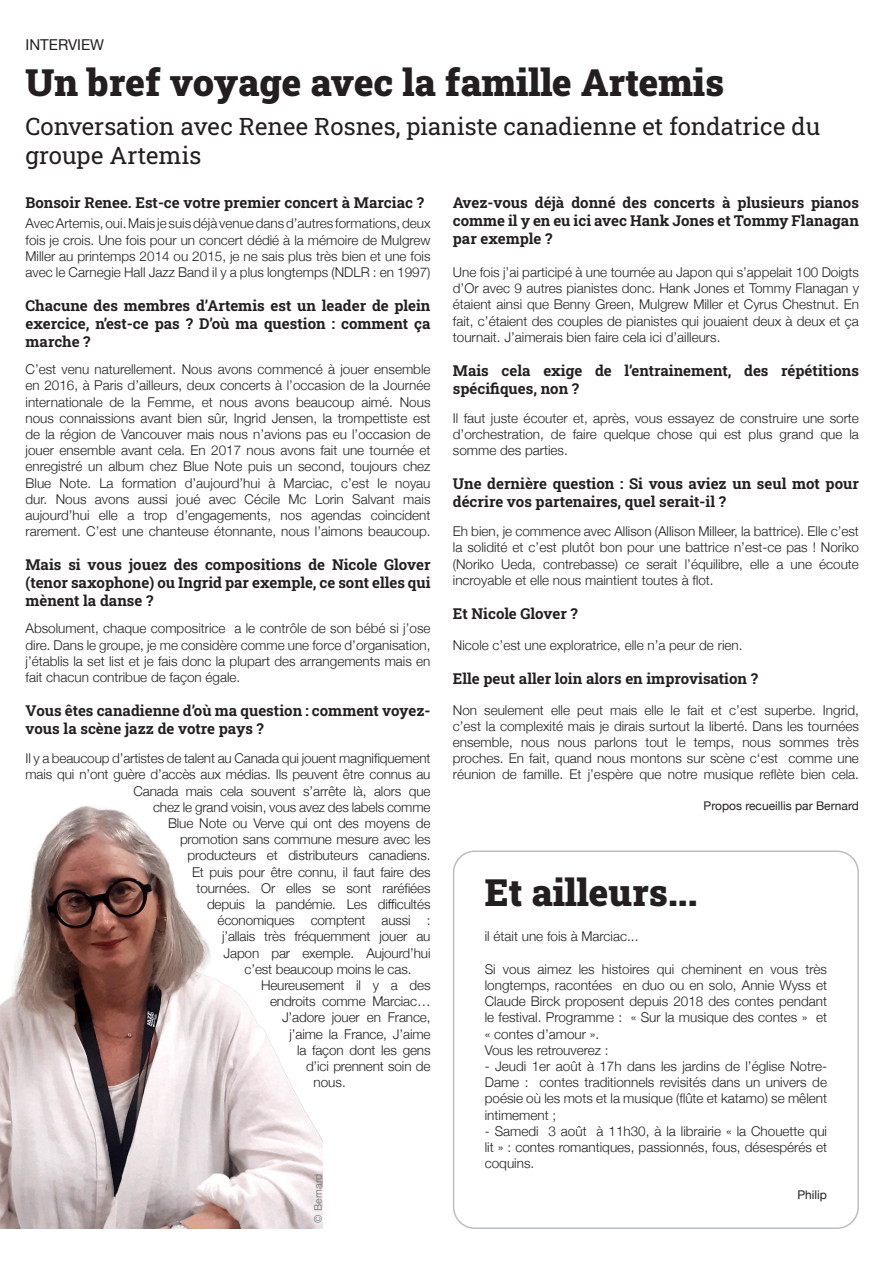
<style>
.page{position:relative;width:893px;height:1263px;background:#fff}
.page>*{position:absolute;margin:0;border:0;box-sizing:border-box;transform-origin:0 0}
.Titre{font:900 37.5px "Roboto Slab";color:#231f20}
.Chapo{font:24px/28.8px "Roboto Slab";color:#231f20}
.Inter-titre{font:700 15px/18px "Roboto Slab";color:#231f20;text-align:justify}
.Nom_de_Section{font:15px "Helvetica Neue";color:#231f20}
.Texte{font:300 13.5px/16.2px "Helvetica Neue";letter-spacing:-.01em;color:#231f20;text-align:justify}
.Crédits{font:12px "Helvetica Neue";color:#231f20}
.credit-photos{font:10.5px "Helvetica Neue";color:#808285}
</style>
<div class="page">
<div style="left:453px;top:850px;width:406px;height:379px;border:2px solid #bcbdc0;border-radius:21px"></div>
<img style="left:0;top:806px;width:322px;height:423px">
<p class="Nom_de_Section" style="left:26px;top:34px;width:80px">INTERVIEW</p>
<p class="Titre" style="left:26px;top:57px;width:700px">Un bref voyage avec la famille Artemis</p>
<p class="Chapo" style="left:26px;top:111px;width:796px">Conversation avec Renee Rosnes, pianiste canadienne et fondatrice du groupe Artemis</p>
<p class="Inter-titre" style="left:26px;top:193px;width:400px">Bonsoir Renee. Est-ce votre premier concert à Marciac ?</p>
<p class="Texte" style="left:26px;top:215px;width:407px">Avec Artemis, oui. Mais je suis déjà venue dans d’autres formations, deux fois je crois. Une fois pour un concert dédié à la mémoire de Mulgrew Miller au printemps 2014 ou 2015, je ne sais plus très bien et une fois avec le Carnegie Hall Jazz Band il y a plus longtemps (NDLR : en 1997)</p>
<p class="Inter-titre" style="left:26px;top:296px;width:406px">Chacune des membres d’Artemis est un leader de plein exercice, n’est-ce pas ? D’où ma question : comment ça marche ?</p>
<p class="Texte" style="left:26px;top:360px;width:407px">C’est venu naturellement. Nous avons commencé à jouer ensemble en 2016, à Paris d’ailleurs, deux concerts à l’occasion de la Journée internationale de la Femme, et nous avons beaucoup aimé. Nous nous connaissions avant bien sûr, Ingrid Jensen, la trompettiste est de la région de Vancouver mais nous n’avions pas eu l’occasion de jouer ensemble avant cela. En 2017 nous avons fait une tournée et enregistré un album chez Blue Note puis un second, toujours chez Blue Note. La formation d’aujourd’hui à Marciac, c’est le noyau dur. Nous avons aussi joué avec Cécile Mc Lorin Salvant mais aujourd’hui elle a trop d’engagements, nos agendas coincident rarement. C’est une chanteuse étonnante, nous l’aimons beaucoup.</p>
<p class="Inter-titre" style="left:26px;top:556px;width:406px">Mais si vous jouez des compositions de Nicole Glover (tenor saxophone) ou Ingrid par exemple, ce sont elles qui mènent la danse ?</p>
<p class="Texte" style="left:26px;top:620px;width:407px">Absolument, chaque compositrice a le contrôle de son bébé si j’ose dire. Dans le groupe, je me considère comme une force d’organisation, j’établis la set list et je fais donc la plupart des arrangements mais en fait chacun contribue de façon égale.</p>
<p class="Inter-titre" style="left:26px;top:701px;width:406px">Vous êtes canadienne d’où ma question : comment voyez&shy;vous la scène jazz de votre pays ?</p>
<p class="Texte" style="left:26px;top:749px;width:407px">Il y a beaucoup d’artistes de talent au Canada qui jouent magnifiquement</p>
<p class="Texte" style="left:26px;top:765px;width:407px">mais qui n’ont guère d’accès aux médias. Ils peuvent être connus au</p>
<p class="Texte" style="left:134px;top:782px;width:299px">Canada mais cela souvent s’arrête là, alors que</p>
<p class="Texte" style="left:153px;top:798px;width:279px">chez le grand voisin, vous avez des labels comme</p>
<p class="Texte" style="left:168px;top:814px;width:264px">Blue Note ou Verve qui ont des moyens de</p>
<p class="Texte" style="left:180px;top:830px;width:252px">promotion sans commune mesure avec les</p>
<p class="Texte" style="left:188px;top:846px;width:245px">producteurs et distributeurs canadiens.</p>
<p class="Texte" style="left:192px;top:863px;width:240px">Et puis pour être connu, il faut faire des</p>
<p class="Texte" style="left:197px;top:879px;width:236px">tournées. Or elles se sont raréfiées</p>
<p class="Texte" style="left:207px;top:895px;width:225px">depuis la pandémie. Les difficultés</p>
<p class="Texte" style="left:218px;top:911px;width:214px">économiques comptent aussi :</p>
<p class="Texte" style="left:222px;top:927px;width:210px">j’allais très fréquemment jouer au</p>
<p class="Texte" style="left:224px;top:944px;width:209px">Japon par exemple. Aujourd’hui</p>
<p class="Texte" style="left:245px;top:960px;width:168px">c’est beaucoup moins le cas.</p>
<p class="Texte" style="left:261px;top:976px;width:171px">Heureusement il y a des</p>
<p class="Texte" style="left:270px;top:992px;width:162px">endroits comme Marciac…</p>
<p class="Texte" style="left:282px;top:1008px;width:150px">J’adore jouer en France,</p>
<p class="Texte" style="left:290px;top:1025px;width:142px">j’aime la France, J’aime</p>
<p class="Texte" style="left:297px;top:1041px;width:135px">la façon dont les gens</p>
<p class="Texte" style="left:306px;top:1057px;width:126px">d’ici prennent soin de</p>
<p class="Texte" style="left:314px;top:1073px;width:34px">nous.</p>
<p class="credit-photos" style="left:310px;top:1222px;width:50px;rotate:-90deg">© Bernard</p>
<p class="Inter-titre" style="left:453px;top:193px;width:408px">Avez-vous déjà donné des concerts à plusieurs pianos comme il y en eu ici avec Hank Jones et Tommy Flanagan par exemple ?</p>
<p class="Texte" style="left:453px;top:263px;width:408px">Une fois j’ai participé à une tournée au Japon qui s’appelait 100 Doigts d’Or avec 9 autres pianistes donc. Hank Jones et Tommy Flanagan y étaient ainsi que Benny Green, Mulgrew Miller et Cyrus Chestnut. En fait, c’étaient des couples de pianistes qui jouaient deux à deux et ça tournait. J’aimerais bien faire cela ici d’ailleurs.</p>
<p class="Inter-titre" style="left:453px;top:361px;width:408px">Mais cela exige de l’entrainement, des répétitions spécifiques, non ?</p>
<p class="Texte" style="left:453px;top:409px;width:408px">Il faut juste écouter et, après, vous essayez de construire une sorte d’orchestration, de faire quelque chose qui est plus grand que la somme des parties.</p>
<p class="Inter-titre" style="left:453px;top:475px;width:408px">Une dernière question : Si vous aviez un seul mot pour décrire vos partenaires, quel serait-il ?</p>
<p class="Texte" style="left:453px;top:522px;width:408px">Eh bien, je commence avec Allison (Allison Milleer, la battrice). Elle c’est la solidité et c’est plutôt bon pour une battrice n’est-ce pas ! Noriko (Noriko Ueda, contrebasse) ce serait l’équilibre, elle a une écoute incroyable et elle nous maintient toutes à flot.</p>
<p class="Inter-titre" style="left:453px;top:604px;width:126px">Et Nicole Glover ?</p>
<p class="Texte" style="left:453px;top:636px;width:291px">Nicole c’est une exploratrice, elle n’a peur de rien.</p>
<p class="Inter-titre" style="left:453px;top:669px;width:307px">Elle peut aller loin alors en improvisation ?</p>
<p class="Texte" style="left:453px;top:701px;width:408px">Non seulement elle peut mais elle le fait et c’est superbe. Ingrid, c’est la complexité mais je dirais surtout la liberté. Dans les tournées ensemble, nous nous parlons tout le temps, nous sommes très proches. En fait, quand nous montons sur scène c‘est comme une réunion de famille. Et j’espère que notre musique reflète bien cela.</p>
<p class="Crédits" style="left:704px;top:797px;width:157px">Propos recueillis par Bernard</p>
<p class="Titre" style="left:485px;top:866px;width:214px">Et ailleurs...</p>
<p class="Texte" style="left:485px;top:927px;width:155px">il était une fois à Marciac...</p>
<p class="Texte" style="left:485px;top:960px;width:344px">Si vous aimez les histoires qui cheminent en vous très longtemps, racontées en duo ou en solo, Annie Wyss et Claude Birck proposent depuis 2018 des contes pendant le festival. Programme : « Sur la musique des contes » et « contes d’amour ».</p>
<p class="Texte" style="left:485px;top:1041px;width:125px">Vous les retrouverez :</p>
<p class="Texte" style="left:485px;top:1057px;width:344px">- Jeudi 1er août à 17h dans les jardins de l’église Notre-Dame : contes traditionnels revisités dans un univers de poésie où les mots et la musique (flûte et katamo) se mêlent intimement ;</p>
<p class="Texte" style="left:485px;top:1122px;width:344px">- Samedi 3 août à 11h30, à la librairie « la Chouette qui lit » : contes romantiques, passionnés, fous, désespérés et coquins.</p>
<p class="Crédits" style="left:797px;top:1186px;width:31px">Philip</p>
</div>
